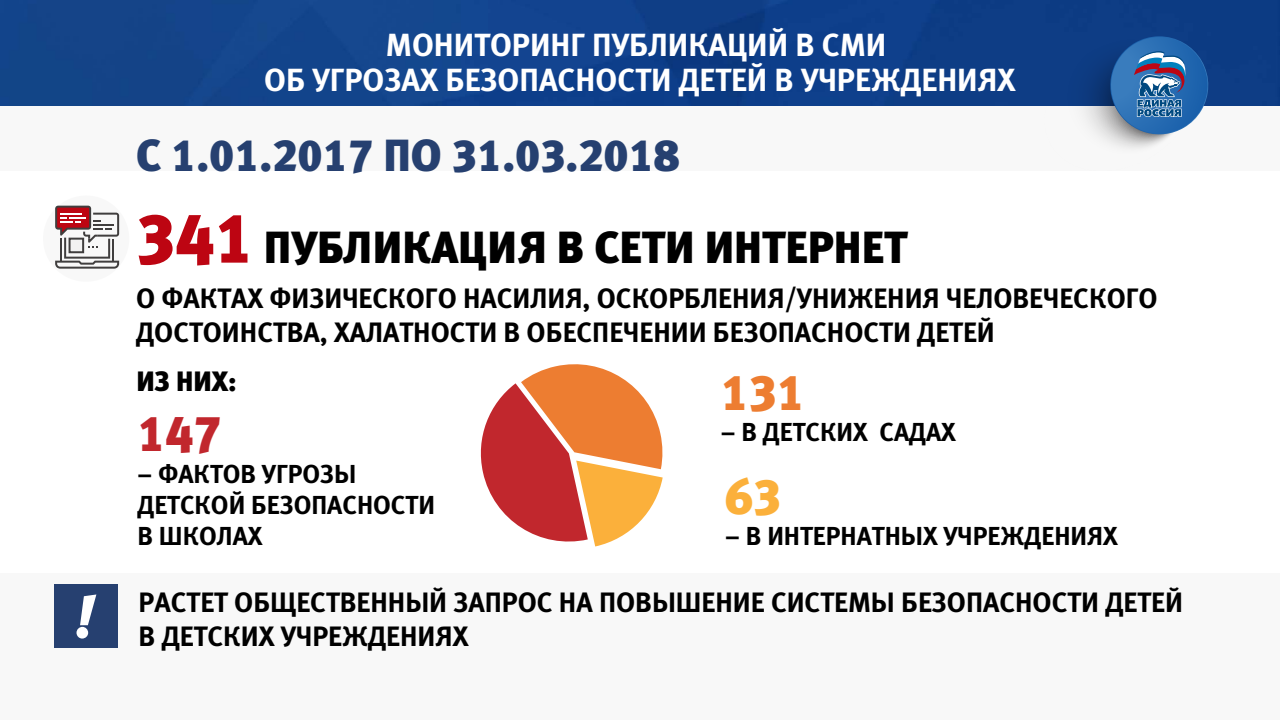
<style>
.page{position:relative;width:1280px;height:720px;background:#fff}
.page>*{position:absolute;margin:0;border:0;box-sizing:border-box;transform-origin:0 0}
.t1{font:50px "Meta Black Caps LFC";color:#c1272d}
.t2{font:50px "Meta Black Caps LFC";color:#ed7d31}
.t3{font:50px "Meta Black Caps LFC";color:#fbb03b}
.t4{font:45px "Meta Black Caps LFC";color:#000}
.t5{font:45px "Meta Black Caps LFC";color:#264070}
.t6{font:32px/35px "Meta Bold C";color:#fff;text-align:center}
.t7{font:28px/33.6px "Meta Bold C";color:#000}
.t8{font:28px "Meta Black C";color:#000}
.t9{font:26px/31.2px "Meta Bold C";color:#000}
.s1{font-size:70px;color:#bd0512}
</style>
<div class="page">
<div style="left:43px;top:196px;width:86px;height:86px;background:#f2f2f2;border-radius:50%"></div>
<div style="left:0;top:106px;width:1280px;height:65px;background:#f2f2f2"></div>
<div style="left:0;top:573px;width:1280px;height:147px;background:#f2f2f2"></div>
<div style="left:0;top:0;width:1280px;height:106px;background:#12438a"></div>
<svg style="left:1044px;top:36px;width:170px;height:110px"></svg>
<div style="left:54px;top:585px;width:64px;height:63px;background:#264070"></div>
<svg style="left:77px;top:594px;width:19px;height:45px"></svg>
<svg style="left:55px;top:206px;width:64px;height:63px"></svg>
<div style="left:69px;top:238px;width:15px;height:15px;background:#f2f2f2;border:2px solid #403e3e"></div>
<svg style="left:480px;top:364px;width:183px;height:183px"></svg>
<p class="t6" style="left:264px;top:27px;width:753px">МОНИТОРИНГ ПУБЛИКАЦИЙ В СМИ<br>ОБ УГРОЗАХ БЕЗОПАСНОСТИ ДЕТЕЙ В УЧРЕЖДЕНИЯХ</p>
<h2 class="t5" style="left:136px;top:130px;width:545px">С 1.01.2017 ПО 31.03.2018</h2>
<h2 class="t4" style="left:136px;top:221px;width:773px"><span class="s1">341</span> ПУБЛИКАЦИЯ В СЕТИ ИНТЕРНЕТ</h2>
<p class="t7" style="left:136px;top:281px;width:1023px">О ФАКТАХ ФИЗИЧЕСКОГО НАСИЛИЯ, ОСКОРБЛЕНИЯ/УНИЖЕНИЯ ЧЕЛОВЕЧЕСКОГО<br>ДОСТОИНСТВА, ХАЛАТНОСТИ В ОБЕСПЕЧЕНИИ БЕЗОПАСНОСТИ ДЕТЕЙ</p>
<p class="t8" style="left:136px;top:365px;width:102px">ИЗ НИХ:</p>
<h1 class="t1" style="left:137px;top:405px;width:85px">147</h1>
<p class="t9" style="left:137px;top:458px;width:299px">– ФАКТОВ УГРОЗЫ<br>ДЕТСКОЙ БЕЗОПАСНОСТИ<br>В ШКОЛАХ</p>
<h1 class="t2" style="left:721px;top:364px;width:85px">131</h1>
<p class="t9" style="left:721px;top:416px;width:236px">– В ДЕТСКИХ САДАХ</p>
<h1 class="t3" style="left:725px;top:468px;width:57px">63</h1>
<p class="t9" style="left:725px;top:520px;width:394px">– В ИНТЕРНАТНЫХ УЧРЕЖДЕНИЯХ</p>
<p class="t7" style="left:139px;top:586px;width:1046px">РАСТЕТ ОБЩЕСТВЕННЫЙ ЗАПРОС НА ПОВЫШЕНИЕ СИСТЕМЫ БЕЗОПАСНОСТИ ДЕТЕЙ<br>В ДЕТСКИХ УЧРЕЖДЕНИЯХ</p>
</div>
